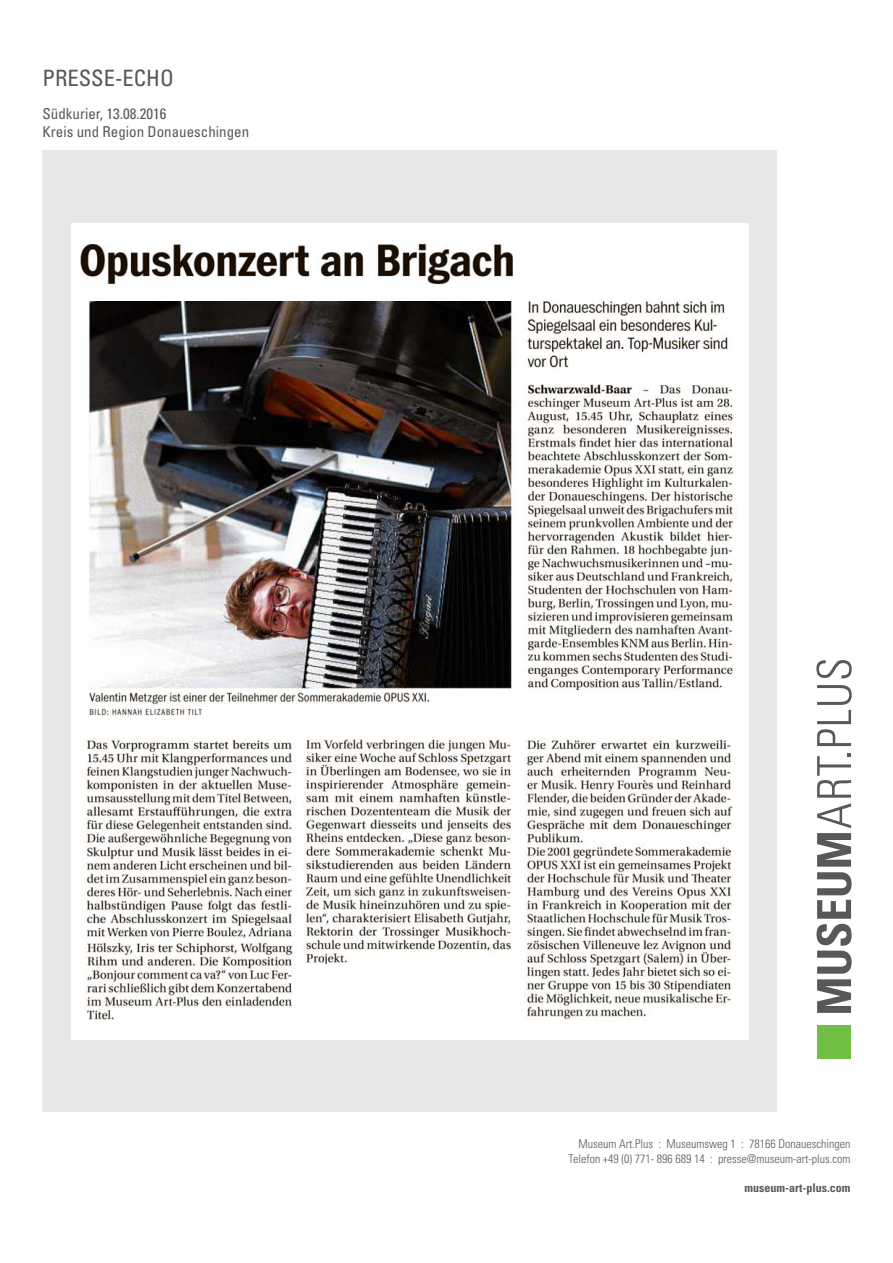
<style>
.page{position:relative;width:893px;height:1263px;background:#fff}
.page>*{position:absolute;margin:0;border:0;box-sizing:border-box;transform-origin:0 0}
.t1{font:condensed 22.5px "Univers";color:#57585a}
.t2{font:condensed 15px/18px "Univers";color:#57585a}
.t3{font:300 condensed 12px/14.4px "Univers";color:#57585a;text-align:right}
.t4{font:700 condensed 12px "Univers";color:#57585a}
</style>
<div class="page">
<div style="left:43px;top:151px;width:734px;height:961px;background:#e6e7e9"></div>
<svg style="left:816px;top:753px;width:36px;height:260px"></svg>
<svg style="left:817px;top:685px;width:35px;height:61px"></svg>
<svg style="left:816px;top:660px;width:36px;height:19px"></svg>
<div style="left:817px;top:1025px;width:34px;height:34px;background:#71bf44"></div>
<div style="left:71px;top:223px;width:678px;height:817px;background:#fff"></div>
<img style="left:89px;top:302px;width:425px;height:414px">
<img style="left:524px;top:301px;width:210px;height:390px">
<img style="left:86px;top:738px;width:207px;height:200px">
<img style="left:304px;top:739px;width:208px;height:225px">
<img style="left:86px;top:942px;width:207px;height:78px">
<img style="left:524px;top:738px;width:209px;height:282px">
<img style="left:80px;top:243px;width:433px;height:42px">
<h1 class="t1" style="left:43px;top:64px;width:133px">Presse-Echo</h1>
<p class="t2" style="left:43px;top:104px;width:208px">Südkurier, 13.08.2016<br>Kreis und Region Donaueschingen</p>
<p class="t3" style="left:569px;top:1137px;width:283px">Museum Art.Plus : Museumsweg 1 : 78166 Donaueschingen<br>Telefon +49 (0) 771- 896 689 14 : presse@museum-art-plus.com</p>
<p class="t4" style="left:744px;top:1180px;width:107px">museum-art-plus.com</p>
</div>
